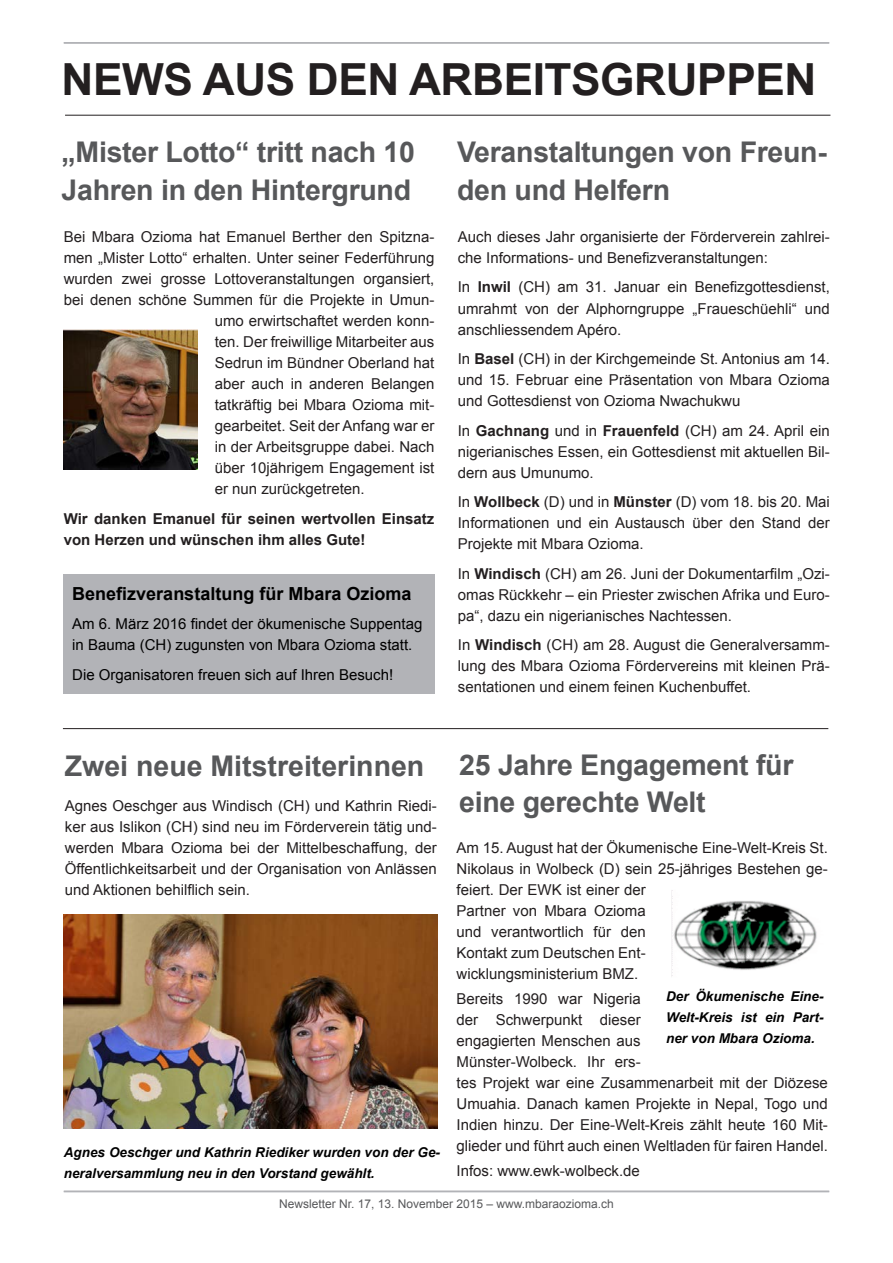
<style>
.page{position:relative;width:893px;height:1263px;background:#fff}
.page>*{position:absolute;margin:0;border:0;box-sizing:border-box;transform-origin:0 0}
.t1{font:700 44.25px "Arial";letter-spacing:-.01em;color:#231f20}
.t2{font:700 28.5px/37.5px "Arial";letter-spacing:-.01em;color:#57585a}
.t3{font:700 18px "Arial";color:#000}
.t4{font:15px/21px "Arial";color:#231f20;text-align:justify}
.t5{font:15px/21px "Arial";color:#000}
.t6{font:700 15px/21px "Arial";color:#231f20}
.t7{font:italic 700 13.5px/21px "Arial";color:#000}
.t8{font:12px "Arial";color:#57585a}
.s1{font-weight:700}
</style>
<div class="page">
<div style="left:64px;top:574px;width:371px;height:120px;background:#b2b3b7"></div>
<img style="left:64px;top:915px;width:373px;height:214px">
<img style="left:671px;top:890px;width:146px;height:87px">
<hr style="left:63px;top:728px;width:765px;height:1px;background:#231f20">
<img style="left:64px;top:330px;width:134px;height:140px">
<hr style="left:65px;top:115px;width:765px;height:1px;background:#231f20">
<hr style="left:64px;top:1191px;width:765px;height:1px;background:#b2b3b7">
<hr style="left:64px;top:42px;width:765px;height:2px;background:#b2b3b7">
<h1 class="t1" style="left:62px;top:50px;width:756px">NEWS AUS DEN ARBEITSGRUPPEN</h1>
<h2 class="t2" style="left:62px;top:134px;width:355px">„Mister Lotto“ tritt nach 10<br>Jahren in den Hintergrund</h2>
<p class="t4" style="left:64px;top:226px;width:372px">Bei Mbara Ozioma hat Emanuel Berther den Spitzna-</p>
<p class="t4" style="left:64px;top:247px;width:372px">men „Mister Lotto“ erhalten. Unter seiner Federführung</p>
<p class="t4" style="left:64px;top:268px;width:372px">wurden zwei grosse Lottoveranstaltungen organsiert,</p>
<p class="t4" style="left:64px;top:289px;width:372px">bei denen schöne Summen für die Projekte in Umun-</p>
<p class="t4" style="left:215px;top:310px;width:221px">umo erwirtschaftet werden konn-</p>
<p class="t4" style="left:215px;top:331px;width:221px">ten. Der freiwillige Mitarbeiter aus</p>
<p class="t4" style="left:215px;top:352px;width:221px">Sedrun im Bündner Oberland hat</p>
<p class="t4" style="left:215px;top:373px;width:221px">aber auch in anderen Belangen</p>
<p class="t4" style="left:215px;top:394px;width:221px">tatkräftig bei Mbara Ozioma mit-</p>
<p class="t4" style="left:215px;top:415px;width:221px">gearbeitet. Seit der Anfang war er</p>
<p class="t4" style="left:215px;top:436px;width:221px">in der Arbeitsgruppe dabei. Nach</p>
<p class="t4" style="left:215px;top:457px;width:221px">über 10jährigem Engagement ist</p>
<p class="t4" style="left:215px;top:478px;width:152px">er nun zurückgetreten.</p>
<p class="t6" style="left:64px;top:508px;width:372px">Wir danken Emanuel für seinen wertvollen Einsatz von Herzen und wünschen ihm alles Gute!</p>
<p class="t3" style="left:72px;top:582px;width:341px">Benefizveranstaltung für Mbara Ozioma</p>
<p class="t5" style="left:72px;top:614px;width:352px">Am 6. März 2016 findet der ökumenische Suppentag in Bauma (CH) zugunsten von Mbara Ozioma statt.</p>
<p class="t5" style="left:72px;top:664px;width:322px">Die Organisatoren freuen sich auf Ihren Besuch!</p>
<h2 class="t2" style="left:457px;top:134px;width:371px">Veranstaltungen von Freun&shy;den und Helfern</h2>
<p class="t4" style="left:458px;top:226px;width:374px">Auch dieses Jahr organisierte der Förderverein zahlrei&shy;che Informations- und Benefizveranstaltungen:</p>
<p class="t4" style="left:458px;top:277px;width:374px">In <span class="s1">Inwil</span> (CH) am 31. Januar ein Benefizgottesdienst, umrahmt von der Alphorngruppe „Fraueschüehli“ und anschliessendem Apéro.</p>
<p class="t4" style="left:458px;top:348px;width:374px">In <span class="s1">Basel</span> (CH) in der Kirchgemeinde St. Antonius am 14. und 15. Februar eine Präsentation von Mbara Ozioma und Gottesdienst von Ozioma Nwachukwu</p>
<p class="t4" style="left:458px;top:420px;width:374px">In <span class="s1">Gachnang</span> und in <span class="s1">Frauenfeld</span> (CH) am 24. April ein nigerianisches Essen, ein Gottesdienst mit aktuellen Bil&shy;dern aus Umunumo.</p>
<p class="t4" style="left:458px;top:491px;width:374px">In <span class="s1">Wollbeck</span> (D) und in <span class="s1">Münster</span> (D) vom 18. bis 20. Mai Informationen und ein Austausch über den Stand der Projekte mit Mbara Ozioma.</p>
<p class="t4" style="left:458px;top:563px;width:374px">In <span class="s1">Windisch</span> (CH) am 26. Juni der Dokumentarfilm „Ozi&shy;omas Rückkehr – ein Priester zwischen Afrika und Euro&shy;pa“, dazu ein nigerianisches Nachtessen.</p>
<p class="t4" style="left:458px;top:634px;width:374px">In <span class="s1">Windisch</span> (CH) am 28. August die Generalversamm&shy;lung des Mbara Ozioma Fördervereins mit kleinen Prä&shy;sentationen und einem feinen Kuchenbuffet.</p>
<h2 class="t2" style="left:65px;top:748px;width:361px">Zwei neue Mitstreiterinnen</h2>
<p class="t4" style="left:65px;top:796px;width:374px">Agnes Oeschger aus Windisch (CH) und Kathrin Riedi&shy;ker aus Islikon (CH) sind neu im Förderverein tätig und&shy;werden Mbara Ozioma bei der Mittelbeschaffung, der Öffentlichkeitsarbeit und der Organisation von Anlässen und Aktionen behilflich sein.</p>
<p class="t7" style="left:64px;top:1142px;width:378px">Agnes Oeschger und Kathrin Riediker wurden von der Ge&shy;neralversammlung neu in den Vorstand gewählt.</p>
<h2 class="t2" style="left:459px;top:747px;width:336px">25 Jahre Engagement für eine gerechte Welt</h2>
<p class="t4" style="left:457px;top:837px;width:373px;text-align:left">Am 15. August hat der Ökumenische Eine-Welt-Kreis St.<br>Nikolaus in Wolbeck (D) sein 25-jähriges Bestehen ge&shy;feiert. Der EWK ist einer der<br>Partner von Mbara Ozioma<br>und verantwortlich für den<br>Kontakt zum Deutschen Ent-<br>wicklungsministerium BMZ.</p>
<p class="t4" style="left:457px;top:988px;width:373px;text-align:left">Bereits 1990 war Nigeria<br>der Schwerpunkt dieser<br>engagierten Menschen aus<br>Münster-Wolbeck. Ihr ers-<br>tes Projekt war eine Zusammenarbeit mit der Diözese Umuahia. Danach kamen Projekte in Nepal, Togo und Indien hinzu. Der Eine-Welt-Kreis zählt heute 160 Mit&shy;glieder und führt auch einen Weltladen für fairen Handel.</p>
<p class="t4" style="left:457px;top:1161px;width:185px">Infos: www.ewk-wolbeck.de</p>
<p class="t7" style="left:666px;top:986px;width:159px;text-align:justify">Der Ökumenische Eine-Welt-Kreis ist ein Part&shy;ner von Mbara Ozioma.</p>
<p class="t8" style="left:279px;top:1196px;width:336px">Newsletter Nr. 17, 13. November 2015 – www.mbaraozioma.ch</p>
</div>
